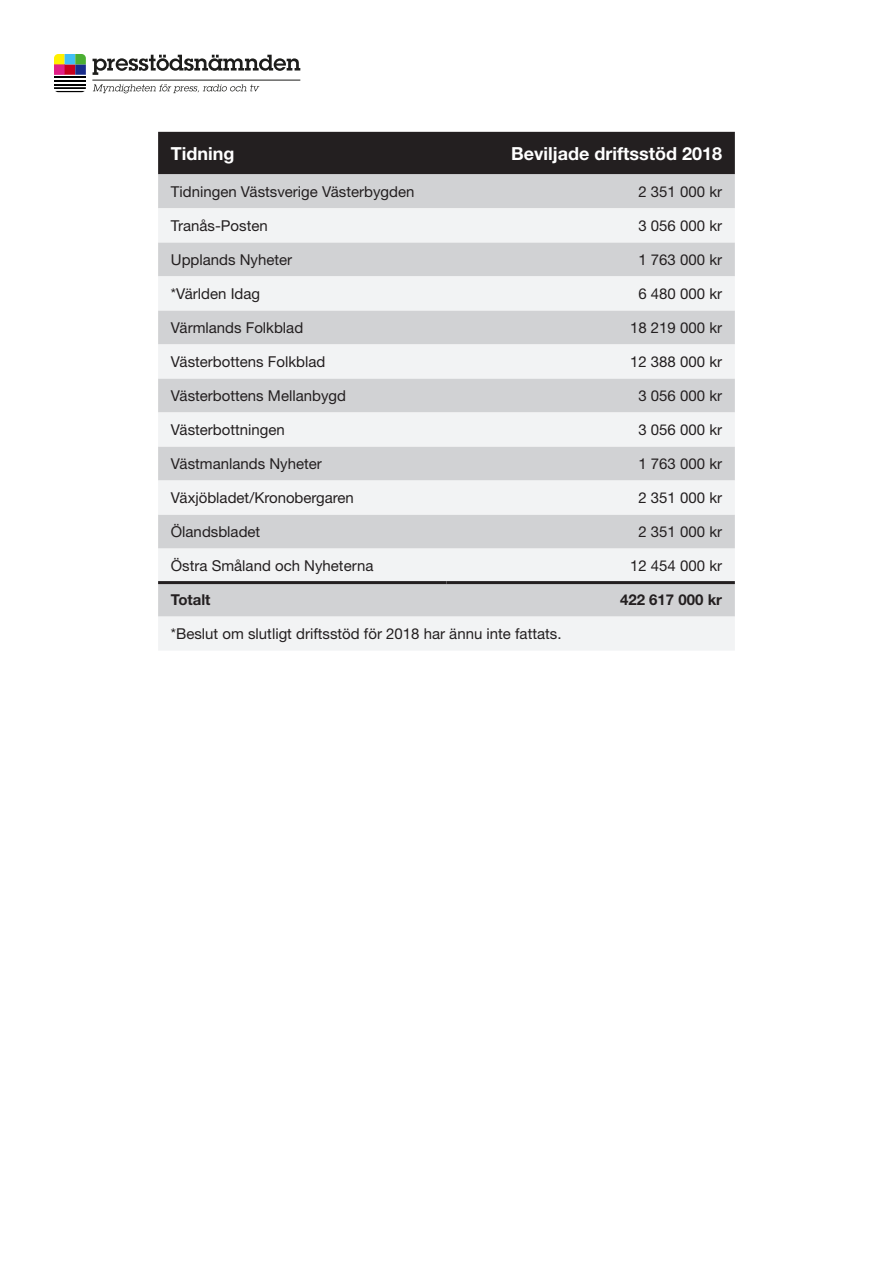
<style>
.page{position:relative;width:893px;height:1263px;background:#fff}
.page>*{position:absolute;margin:0;border:0;box-sizing:border-box;transform-origin:0 0}
.t1{font:700 18px "Helvetica Neue LT Std";color:#fff}
.t2{font:15px "Helvetica Neue LT Std";color:#231f20}
.t3{font:700 15px "Helvetica Neue LT Std";color:#231f20}
</style>
<div class="page">
<div style="left:158px;top:132px;width:577px;height:42px;background:#231f20"></div>
<div style="left:158px;top:174px;width:577px;height:34px;background:#d1d2d4"></div>
<svg style="left:158px;top:208px;width:577px;height:442px;fill:#f2f3f4"></svg>
<hr style="left:158px;top:581px;width:288px;height:3px;background:#231f20">
<hr style="left:446px;top:581px;width:289px;height:3px;background:#231f20">
<svg style="left:54px;top:87px;width:32px;height:5px"></svg>
<svg style="left:54px;top:54px;width:32px;height:23px"></svg>
<hr style="left:54px;top:80px;width:32px;height:2px;background:#000">
<hr style="left:54px;top:84px;width:32px;height:1px;background:#000">
<hr style="left:54px;top:77px;width:32px;height:1px;background:#000">
<svg style="left:93px;top:55px;width:207px;height:20px"></svg>
<svg style="left:93px;top:84px;width:166px;height:9px"></svg>
<hr style="left:92px;top:80px;width:208px;height:1px;background:#1d1d1b">
<p class="t1" style="left:171px;top:142px;width:65px">Tidning</p>
<p class="t1" style="left:511px;top:142px;width:212px">Beviljade driftsstöd 2018</p>
<p class="t2" style="left:171px;top:182px;width:245px">Tidningen Västsverige Västerbygden</p>
<p class="t2" style="left:638px;top:182px;width:85px">2 351 000 kr</p>
<p class="t2" style="left:171px;top:216px;width:98px">Tranås-Posten</p>
<p class="t2" style="left:638px;top:216px;width:85px">3 056 000 kr</p>
<p class="t2" style="left:171px;top:250px;width:123px">Upplands Nyheter</p>
<p class="t2" style="left:638px;top:250px;width:85px">1 763 000 kr</p>
<p class="t2" style="left:171px;top:284px;width:91px">*Världen Idag</p>
<p class="t2" style="left:638px;top:284px;width:85px">6 480 000 kr</p>
<p class="t2" style="left:171px;top:318px;width:134px">Värmlands Folkblad</p>
<p class="t2" style="left:630px;top:318px;width:94px">18 219 000 kr</p>
<p class="t2" style="left:171px;top:352px;width:156px">Västerbottens Folkblad</p>
<p class="t2" style="left:630px;top:352px;width:94px">12 388 000 kr</p>
<p class="t2" style="left:171px;top:387px;width:177px">Västerbottens Mellanbygd</p>
<p class="t2" style="left:638px;top:387px;width:85px">3 056 000 kr</p>
<p class="t2" style="left:171px;top:421px;width:116px">Västerbottningen</p>
<p class="t2" style="left:638px;top:421px;width:85px">3 056 000 kr</p>
<p class="t2" style="left:171px;top:455px;width:153px">Västmanlands Nyheter</p>
<p class="t2" style="left:638px;top:455px;width:85px">1 763 000 kr</p>
<p class="t2" style="left:171px;top:489px;width:185px">Växjöbladet/Kronobergaren</p>
<p class="t2" style="left:638px;top:489px;width:85px">2 351 000 kr</p>
<p class="t2" style="left:171px;top:523px;width:91px">Ölandsbladet</p>
<p class="t2" style="left:638px;top:523px;width:85px">2 351 000 kr</p>
<p class="t2" style="left:171px;top:557px;width:204px">Östra Småland och Nyheterna</p>
<p class="t2" style="left:630px;top:557px;width:94px">12 454 000 kr</p>
<p class="t3" style="left:171px;top:590px;width:41px">Totalt</p>
<p class="t3" style="left:620px;top:590px;width:104px">422 617 000 kr</p>
<p class="t2" style="left:171px;top:625px;width:392px">*Beslut om slutligt driftsstöd för 2018 har ännu inte fattats.</p>
</div>
